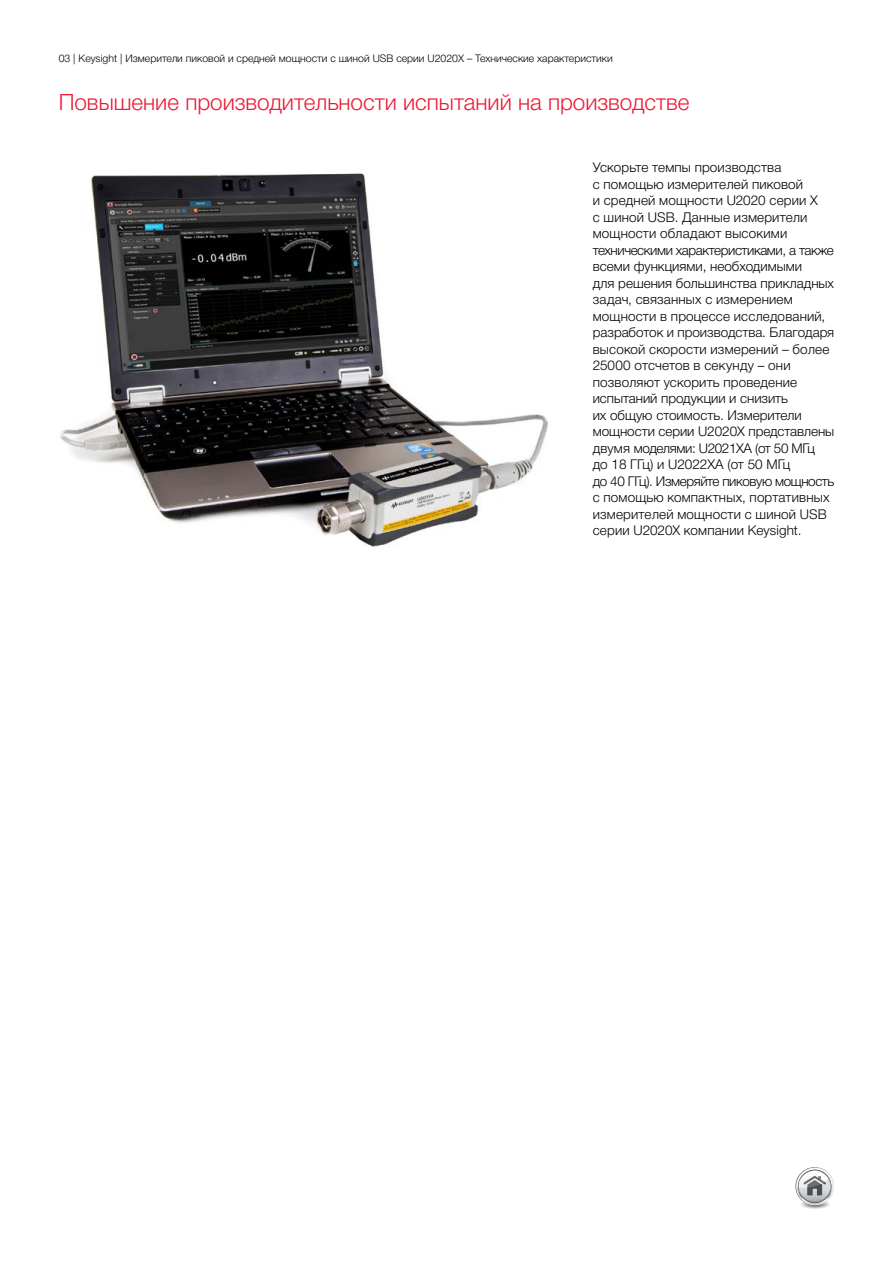
<style>
.page{position:relative;width:893px;height:1263px;background:#fff}
.page>*{position:absolute;margin:0;border:0;box-sizing:border-box;transform-origin:0 0}
.t1{font:300 22.5px "Helvetica Neue Cyr";color:#ed1b37}
.t2{font:300 13.5px/16.5px "Helvetica Neue Cyr";color:#000}
.t3{font:300 10.5px "Helvetica Neue Cyr";color:#000}
</style>
<div class="page">
<svg style="left:795px;top:1167px;width:39px;height:42px"></svg>
<img style="left:60px;top:173px;width:488px;height:374px">
<p class="t3" style="left:59px;top:52px;width:555px">03 | Keysight | Измерители пиковой и средней мощности с шиной USB серии U2020X – Технические характеристики</p>
<h1 class="t1" style="left:59px;top:89px;width:632px">Повышение производительности испытаний на производстве</h1>
<p class="t2" style="left:593px;top:159px;width:243px">Ускорьте темпы производства<br>с помощью измерителей пиковой<br>и средней мощности U2020 серии X<br>с шиной USB. Данные измерители мощности обладают высокими техническими характеристиками, а также всеми функциями, необходимыми<br>для решения большинства прикладных задач, связанных с измерением мощности в процессе исследований, разработок и производства. Благодаря высокой скорости измерений – более 25000 отсчетов в секунду – они позволяют ускорить проведение испытаний продукции и снизить<br>их общую стоимость. Измерители мощности серии U2020X представлены двумя моделями: U2021XA (от 50 МГц<br>до 18 ГГц) и U2022XA (от 50 МГц<br>до 40 ГГц). Измеряйте пиковую мощность с помощью компактных, портативных измерителей мощности с шиной USB серии U2020X компании Keysight.</p>
</div>
